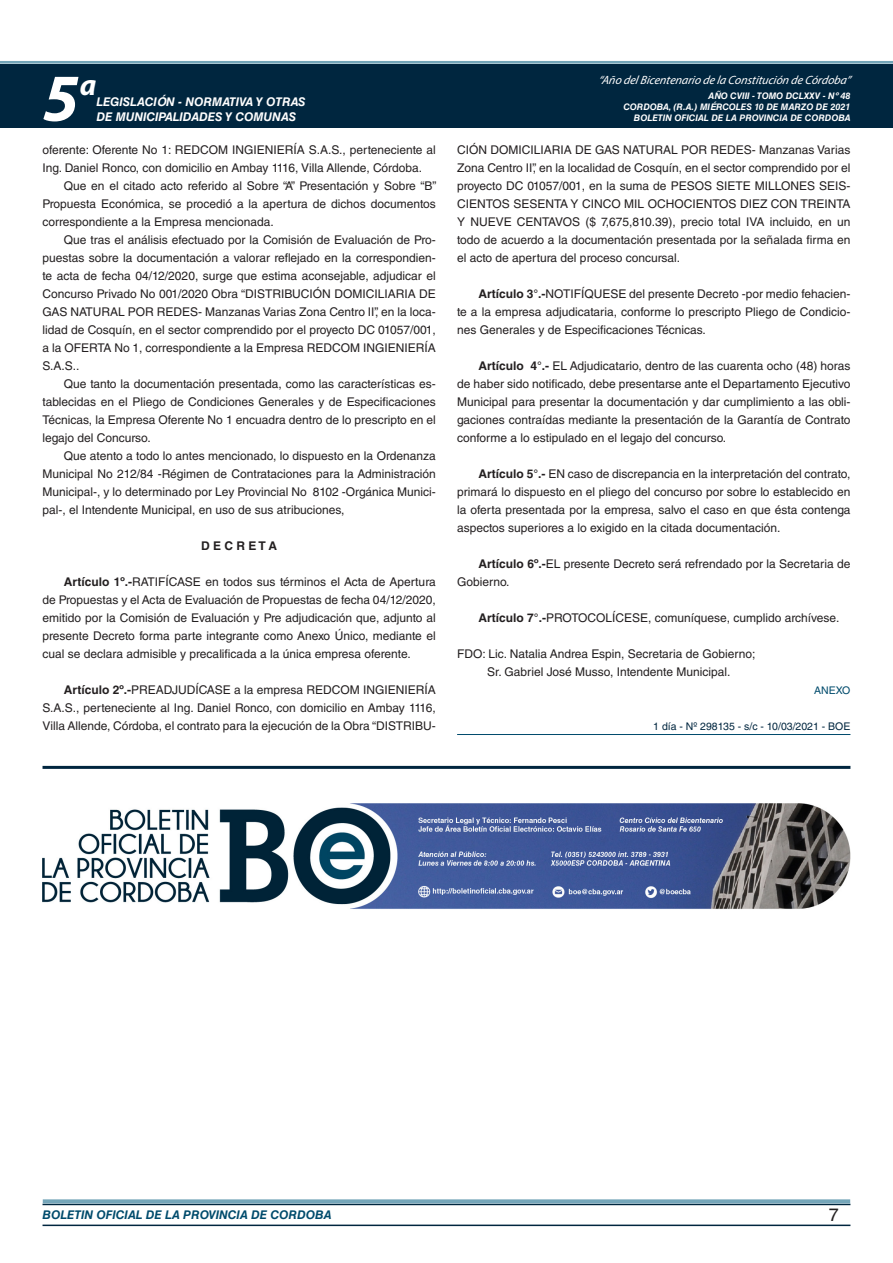
<style>
.page{position:relative;width:893px;height:1263px;background:#fff}
.page>*{position:absolute;margin:0;border:0;box-sizing:border-box;transform-origin:0 0}
.t1{font:italic 700 67.5px "Myriad Pro";color:#fff}
.t2{font:italic 700 30px "Myriad Pro";color:#fff}
.t3{font:18px "Helvetica LT Std";color:#231f20}
.BASE{font:12px/18px "Helvetica LT Std";color:#231f20;text-align:justify}
.t4{font:italic 700 12px "Helvetica LT Std";color:#fff}
.t5{font:italic 12px "Myriad Pro";color:#fff}
.t6{font:italic 700 12px "Helvetica LT Std";color:#004b6c}
.RESUELVE{font:700 12px "Helvetica LT Std";color:#231f20}
.FECHA_DE_VENCIMIENTO{font:10.5px "Helvetica LT Std";color:#00263f}
.ANEXO{font:10.5px "Helvetica LT Std";color:#004b6c}
.t7{font:italic 700 9px/10.8px "Helvetica LT Std";color:#fff;text-align:right}
.s1{font-weight:700}
</style>
<div class="page">
<div style="left:0;top:61px;width:893px;height:6px;background:#fff;opacity:.75"></div>
<div style="left:0;top:64px;width:893px;height:64px;background:#00263f"></div>
<hr style="left:43px;top:1224px;width:807px;height:2px;background:#00263f">
<div style="left:42px;top:1198px;width:809px;height:8px;background:#fff;opacity:.75"></div>
<hr style="left:457px;top:734px;width:393px;height:1px;background:#004b6c">
<hr style="left:43px;top:766px;width:807px;height:3px;background:#00263f">
<img style="left:43px;top:803px;width:807px;height:106px">
<h1 class="t1" style="left:43px;top:54px;width:38px">5</h1>
<h2 class="t2" style="left:80px;top:66px;width:18px">a</h2>
<p class="t4" style="left:96px;top:95px;width:211px">LEGISLACIÓN - NORMATIVA Y OTRAS</p>
<p class="t4" style="left:96px;top:109px;width:201px">DE MUNICIPALIDADES Y COMUNAS</p>
<p class="t5" style="left:598px;top:72px;width:254px">“Año delBicentenario de la Constitución de Córdoba”</p>
<p class="t7" style="left:623px;top:91px;width:229px">AÑO CVIII - TOMO DCLXXV - Nº 48<br>CORDOBA, (R.A.) MIÉRCOLES 10 DE MARZO DE 2021<br>BOLETIN OFICIAL DE LA PROVINCIA DE CORDOBA</p>
<p class="BASE" style="left:43px;top:141px;width:395px">oferente: Oferente No 1: REDCOM INGIENIERÍA S.A.S., perteneciente al<br>Ing. Daniel Ronco, con domicilio en Ambay 1116, Villa Allende, Córdoba.</p>
<p class="BASE" style="left:43px;top:177px;width:395px;text-indent:21px">Que en el citado acto referido al Sobre “A” Presentación y Sobre “B” Propuesta Económica, se procedió a la apertura de dichos documentos correspondiente a la Empresa mencionada.</p>
<p class="BASE" style="left:43px;top:231px;width:395px;text-indent:21px">Que tras el análisis efectuado por la Comisión de Evaluación de Pro&shy;puestas sobre la documentación a valorar reflejado en la correspondien&shy;te acta de fecha 04/12/2020, surge que estima aconsejable, adjudicar el Concurso Privado No 001/2020 Obra “DISTRIBUCIÓN DOMICILIARIA DE GAS NATURAL POR REDES- Manzanas Varias Zona Centro II”, en la loca&shy;lidad de Cosquín, en el sector comprendido por el proyecto DC 01057/001, a la OFERTA No 1, correspondiente a la Empresa REDCOM INGIENIERÍA S.A.S..</p>
<p class="BASE" style="left:43px;top:375px;width:395px;text-indent:21px">Que tanto la documentación presentada, como las características es&shy;tablecidas en el Pliego de Condiciones Generales y de Especificaciones Técnicas, la Empresa Oferente No 1 encuadra dentro de lo prescripto en el legajo del Concurso.</p>
<p class="BASE" style="left:43px;top:447px;width:395px;text-indent:21px">Que atento a todo lo antes mencionado, lo dispuesto en la Ordenanza Municipal No 212/84 -Régimen de Contrataciones para la Administración Municipal-, y lo determinado por Ley Provincial No 8102 -Orgánica Munici&shy;pal-, el Intendente Municipal, en uso de sus atribuciones,</p>
<p class="RESUELVE" style="left:201px;top:538px;width:78px">D E C R E T A</p>
<p class="BASE" style="left:43px;top:573px;width:395px;text-indent:21px"><span class="s1">Artículo 1º.-</span>RATIFÍCASE en todos sus términos el Acta de Apertura de Propuestas y el Acta de Evaluación de Propuestas de fecha 04/12/2020, emitido por la Comisión de Evaluación y Pre adjudicación que, adjunto al presente Decreto forma parte integrante como Anexo Único, mediante el cual se declara admisible y precalificada a la única empresa oferente.</p>
<p class="BASE" style="left:43px;top:681px;width:395px;text-indent:21px"><span class="s1">Artículo 2º.-</span>PREADJUDÍCASE a la empresa REDCOM INGIENIERÍA S.A.S., perteneciente al Ing. Daniel Ronco, con domicilio en Ambay 1116, Villa Allende, Córdoba, el contrato para la ejecución de la Obra “DISTRIBU-</p>
<p class="BASE" style="left:457px;top:141px;width:395px">CIÓN DOMICILIARIA DE GAS NATURAL POR REDES- Manzanas Varias Zona Centro II”, en la localidad de Cosquín, en el sector comprendido por el proyecto DC 01057/001, en la suma de PESOS SIETE MILLONES SEIS-CIENTOS SESENTA Y CINCO MIL OCHOCIENTOS DIEZ CON TREINTA Y NUEVE CENTAVOS ($ 7,675,810.39), precio total IVA incluido, en un todo de acuerdo a la documentación presentada por la señalada firma en el acto de apertura del proceso concursal.</p>
<p class="BASE" style="left:457px;top:285px;width:395px;text-indent:21px"><span class="s1">Artículo 3°.-</span>NOTIFÍQUESE del presente Decreto -por medio fehacien&shy;te a la empresa adjudicataria, conforme lo prescripto Pliego de Condicio&shy;nes Generales y de Especificaciones Técnicas.</p>
<p class="BASE" style="left:457px;top:357px;width:395px;text-indent:21px"><span class="s1">Artículo 4°.-</span> EL Adjudicatario, dentro de las cuarenta ocho (48) horas de haber sido notificado, debe presentarse ante el Departamento Ejecutivo Municipal para presentar la documentación y dar cumplimiento a las obli&shy;gaciones contraídas mediante la presentación de la Garantía de Contrato conforme a lo estipulado en el legajo del concurso.</p>
<p class="BASE" style="left:457px;top:465px;width:395px;text-indent:21px"><span class="s1">Artículo 5°.-</span> EN caso de discrepancia en la interpretación del contrato, primará lo dispuesto en el pliego del concurso por sobre lo establecido en la oferta presentada por la empresa, salvo el caso en que ésta contenga aspectos superiores a lo exigido en la citada documentación.</p>
<p class="BASE" style="left:457px;top:555px;width:395px;text-indent:21px"><span class="s1">Artículo 6º.-</span>EL presente Decreto será refrendado por la Secretaria de<br>Gobierno.</p>
<p class="BASE" style="left:478px;top:609px;width:362px"><span class="s1">Artículo 7°.-</span>PROTOCOLÍCESE, comuníquese, cumplido archívese.</p>
<p class="BASE" style="left:457px;top:645px;width:300px">FDO: Lic. Natalia Andrea Espin, Secretaria de Gobierno;</p>
<p class="BASE" style="left:487px;top:663px;width:245px">Sr. Gabriel José Musso, Intendente Municipal.</p>
<p class="ANEXO" style="left:814px;top:684px;width:38px">ANEXO</p>
<p class="FECHA_DE_VENCIMIENTO" style="left:653px;top:720px;width:199px">1 día - Nº 298135 - s/c - 10/03/2021 - BOE</p>
<p class="t6" style="left:43px;top:1208px;width:290px">BOLETIN OFICIAL DE LA PROVINCIA DE CORDOBA</p>
<h3 class="t3" style="left:829px;top:1204px;width:12px">7</h3>
</div>
